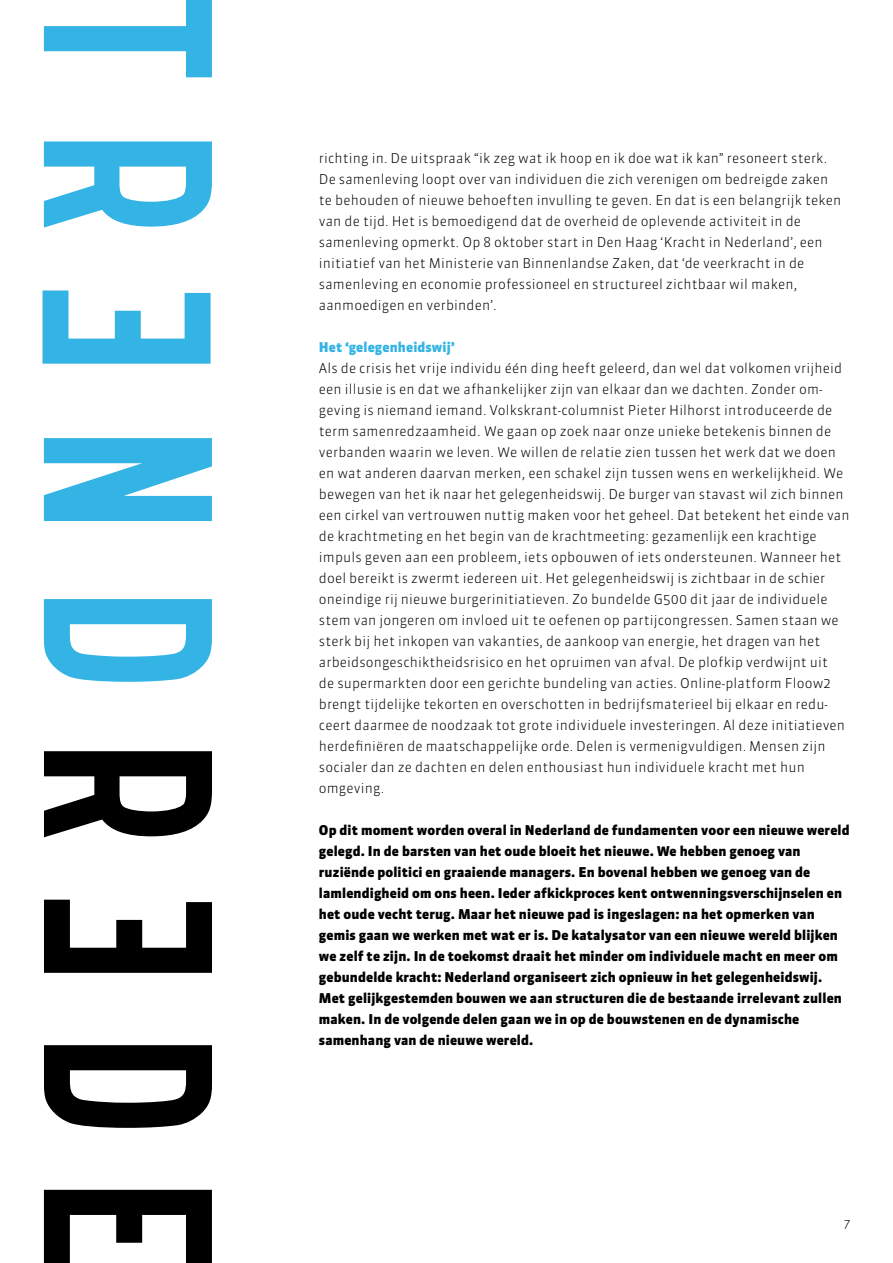
<style>
.page{position:relative;width:893px;height:1263px;background:#fff}
.page>*{position:absolute;margin:0;border:0;box-sizing:border-box;transform-origin:0 0}
.t1{font:300 13.5px/21px "Sanuk";letter-spacing:.01em;color:#000}
.t2{font:900 13.5px/21px "Sanuk";letter-spacing:.01em;color:#000}
.t3{font:900 13.5px "Sanuk";letter-spacing:.01em;color:#34b4e4}
.t4{font:300 12px "Sanuk";color:#000}
</style>
<div class="page">
<svg style="left:44px;top:0;width:168px;height:77px"></svg>
<svg style="left:44px;top:141px;width:168px;height:87px"></svg>
<svg style="left:44px;top:1190px;width:168px;height:73px"></svg>
<svg style="left:44px;top:438px;width:168px;height:83px"></svg>
<svg style="left:44px;top:599px;width:168px;height:83px"></svg>
<svg style="left:44px;top:751px;width:168px;height:86px"></svg>
<svg style="left:44px;top:1045px;width:168px;height:83px"></svg>
<svg style="left:44px;top:900px;width:168px;height:73px"></svg>
<svg style="left:43px;top:290px;width:168px;height:74px"></svg>
<p class="t1" style="left:319px;top:147px;width:524px">richting in. De uitspraak “ik zeg wat ik hoop en ik doe wat ik kan” resoneert sterk.<br>De samenleving loopt over van individuen die zich verenigen om bedreigde zaken te behouden of nieuwe behoeften invulling te geven. En dat is een belangrijk teken van de tijd. Het is bemoedigend dat de overheid de oplevende activiteit in de samenleving opmerkt. Op 8 oktober start in Den Haag ‘Kracht in Nederland’, een initiatief van het Ministerie van Binnenlandse Zaken, dat ‘de veerkracht in de samenleving en economie professioneel en structureel zichtbaar wil maken, aanmoedigen en verbinden’.</p>
<p class="t3" style="left:319px;top:338px;width:137px">Het ‘gelegenheidswij’</p>
<p class="t1" style="left:319px;top:357px;width:532px">Als de crisis het vrije individu één ding heeft geleerd, dan wel dat volkomen vrijheid een illusie is en dat we afhankelijker zijn van elkaar dan we dachten. Zonder om&shy;geving is niemand iemand. Volkskrant-columnist Pieter Hilhorst introduceerde de term samenredzaamheid. We gaan op zoek naar onze unieke betekenis binnen de verbanden waarin we leven. We willen de relatie zien tussen het werk dat we doen en wat anderen daarvan merken, een schakel zijn tussen wens en werkelijkheid. We bewegen van het ik naar het gelegenheidswij. De burger van stavast wil zich binnen een cirkel van vertrouwen nuttig maken voor het geheel. Dat betekent het einde van de krachtmeting en het begin van de krachtmeeting: gezamenlijk een krachtige impuls geven aan een probleem, iets opbouwen of iets ondersteunen. Wanneer het doel bereikt is zwermt iedereen uit. Het gelegenheidswij is zichtbaar in de schier oneindige rij nieuwe burgerinitiatieven. Zo bundelde G500 dit jaar de individuele stem van jongeren om invloed uit te oefenen op partijcongressen. Samen staan we sterk bij het inkopen van vakanties, de aankoop van energie, het dragen van het arbeidsongeschiktheidsrisico en het opruimen van afval. De plofkip verdwijnt uit<br>de supermarkten door een gerichte bundeling van acties. Online-platform Floow2 brengt tijdelijke tekorten en overschotten in bedrijfsmaterieel bij elkaar en redu&shy;ceert daarmee de noodzaak tot grote individuele investeringen. Al deze initiatieven herdefiniëren de maatschappelijke orde. Delen is vermenigvuldigen. Mensen zijn socialer dan ze dachten en delen enthousiast hun individuele kracht met hun omgeving.</p>
<p class="t2" style="left:319px;top:819px;width:532px">Op dit moment worden overal in Nederland de fundamenten voor een nieuwe wereld gelegd. In de barsten van het oude bloeit het nieuwe. We hebben genoeg van ruziënde politici en graaiende managers. En bovenal hebben we genoeg van de lamlendigheid om ons heen. Ieder afkickproces kent ontwenningsverschijnselen en het oude vecht terug. Maar het nieuwe pad is ingeslagen: na het opmerken van gemis gaan we werken met wat er is. De katalysator van een nieuwe wereld blijken we zelf te zijn. In de toekomst draait het minder om individuele macht en meer om gebundelde kracht: Nederland organiseert zich opnieuw in het gelegenheidswij.<br>Met gelijkgestemden bouwen we aan structuren die de bestaande irrelevant zullen maken. In de volgende delen gaan we in op de bouwstenen en de dynamische samenhang van de nieuwe wereld.</p>
<p class="t4" style="left:844px;top:1216px;width:8px">7</p>
</div>
